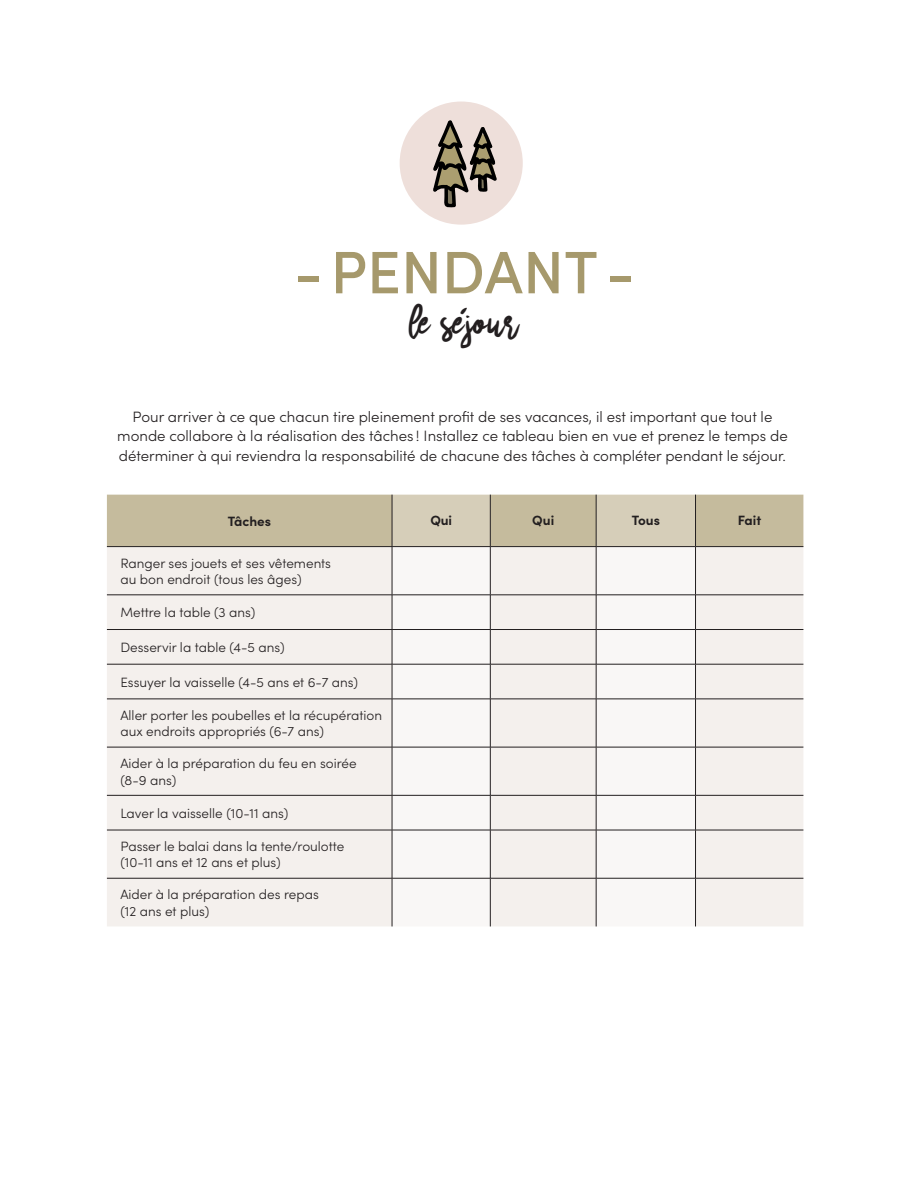
<style>
.page{position:relative;width:918px;height:1188px;background:#fff}
.page>*{position:absolute;margin:0;border:0;box-sizing:border-box;transform-origin:0 0}
.t1{font:500 60px "Sofia Pro";color:#a6996c}
.t2{font:34.5px "Scrivimi";color:#231f20}
.t3{font:300 15px/19.5px "Sofia Pro";color:#231f20;text-align:center}
.t4{font:300 13.5px/16.5px "Sofia Pro";color:#231f20}
.ST2{font:700 13.5px "Sofia Pro";color:#231f20}
</style>
<div class="page">
<div style="left:400px;top:102px;width:123px;height:123px;background:#eedfda;border-radius:50%"></div>
<svg style="left:107px;top:495px;width:696px;height:51px;background:#c9bfa4"></svg>
<div style="left:107px;top:547px;width:696px;height:379px;background:#f4f0ed"></div>
<svg style="left:393px;top:547px;width:302px;height:379px;fill:#f9f7f6"></svg>
<hr style="left:392px;top:796px;width:1px;height:34px;background:#231f20">
<hr style="left:490px;top:796px;width:1px;height:34px;background:#231f20">
<hr style="left:596px;top:796px;width:1px;height:34px;background:#231f20">
<hr style="left:695px;top:796px;width:1px;height:34px;background:#231f20">
<hr style="left:107px;top:830px;width:285px;height:1px;background:#231f20">
<hr style="left:392px;top:830px;width:98px;height:1px;background:#231f20">
<hr style="left:392px;top:830px;width:1px;height:48px;background:#231f20">
<hr style="left:490px;top:830px;width:106px;height:1px;background:#231f20">
<hr style="left:490px;top:830px;width:1px;height:48px;background:#231f20">
<hr style="left:596px;top:830px;width:100px;height:1px;background:#231f20">
<hr style="left:596px;top:830px;width:1px;height:48px;background:#231f20">
<hr style="left:696px;top:830px;width:107px;height:1px;background:#231f20">
<hr style="left:695px;top:830px;width:1px;height:48px;background:#231f20">
<hr style="left:107px;top:878px;width:285px;height:1px;background:#231f20">
<hr style="left:392px;top:878px;width:98px;height:1px;background:#231f20">
<hr style="left:392px;top:878px;width:1px;height:48px;background:#231f20">
<hr style="left:490px;top:878px;width:106px;height:1px;background:#231f20">
<hr style="left:490px;top:878px;width:1px;height:48px;background:#231f20">
<hr style="left:596px;top:878px;width:100px;height:1px;background:#231f20">
<hr style="left:596px;top:878px;width:1px;height:48px;background:#231f20">
<hr style="left:696px;top:878px;width:107px;height:1px;background:#231f20">
<hr style="left:695px;top:878px;width:1px;height:48px;background:#231f20">
<hr style="left:107px;top:546px;width:285px;height:1px;background:#231f20">
<hr style="left:392px;top:546px;width:98px;height:1px;background:#231f20">
<hr style="left:392px;top:547px;width:1px;height:48px;background:#231f20">
<hr style="left:490px;top:546px;width:106px;height:1px;background:#231f20">
<hr style="left:490px;top:547px;width:1px;height:48px;background:#231f20">
<hr style="left:596px;top:546px;width:100px;height:1px;background:#231f20">
<hr style="left:596px;top:547px;width:1px;height:48px;background:#231f20">
<hr style="left:696px;top:546px;width:107px;height:1px;background:#231f20">
<hr style="left:695px;top:547px;width:1px;height:48px;background:#231f20">
<hr style="left:107px;top:595px;width:285px;height:1px;background:#231f20">
<hr style="left:392px;top:595px;width:98px;height:1px;background:#231f20">
<hr style="left:392px;top:595px;width:1px;height:34px;background:#231f20">
<hr style="left:490px;top:595px;width:106px;height:1px;background:#231f20">
<hr style="left:490px;top:595px;width:1px;height:34px;background:#231f20">
<hr style="left:596px;top:595px;width:100px;height:1px;background:#231f20">
<hr style="left:596px;top:595px;width:1px;height:34px;background:#231f20">
<hr style="left:696px;top:595px;width:107px;height:1px;background:#231f20">
<hr style="left:695px;top:595px;width:1px;height:34px;background:#231f20">
<hr style="left:107px;top:629px;width:285px;height:1px;background:#231f20">
<hr style="left:392px;top:629px;width:98px;height:1px;background:#231f20">
<hr style="left:392px;top:630px;width:1px;height:34px;background:#231f20">
<hr style="left:490px;top:629px;width:106px;height:1px;background:#231f20">
<hr style="left:490px;top:630px;width:1px;height:34px;background:#231f20">
<hr style="left:596px;top:629px;width:100px;height:1px;background:#231f20">
<hr style="left:596px;top:630px;width:1px;height:34px;background:#231f20">
<hr style="left:696px;top:629px;width:107px;height:1px;background:#231f20">
<hr style="left:695px;top:630px;width:1px;height:34px;background:#231f20">
<hr style="left:107px;top:664px;width:285px;height:1px;background:#231f20">
<hr style="left:392px;top:664px;width:98px;height:1px;background:#231f20">
<hr style="left:392px;top:664px;width:1px;height:35px;background:#231f20">
<hr style="left:490px;top:664px;width:106px;height:1px;background:#231f20">
<hr style="left:490px;top:664px;width:1px;height:35px;background:#231f20">
<hr style="left:596px;top:664px;width:100px;height:1px;background:#231f20">
<hr style="left:596px;top:664px;width:1px;height:35px;background:#231f20">
<hr style="left:696px;top:664px;width:107px;height:1px;background:#231f20">
<hr style="left:695px;top:664px;width:1px;height:35px;background:#231f20">
<hr style="left:107px;top:699px;width:285px;height:1px;background:#231f20">
<hr style="left:392px;top:699px;width:98px;height:1px;background:#231f20">
<hr style="left:392px;top:699px;width:1px;height:48px;background:#231f20">
<hr style="left:490px;top:699px;width:106px;height:1px;background:#231f20">
<hr style="left:490px;top:699px;width:1px;height:48px;background:#231f20">
<hr style="left:596px;top:699px;width:100px;height:1px;background:#231f20">
<hr style="left:596px;top:699px;width:1px;height:48px;background:#231f20">
<hr style="left:696px;top:699px;width:107px;height:1px;background:#231f20">
<hr style="left:695px;top:699px;width:1px;height:48px;background:#231f20">
<hr style="left:107px;top:747px;width:285px;height:1px;background:#231f20">
<hr style="left:392px;top:747px;width:98px;height:1px;background:#231f20">
<hr style="left:392px;top:747px;width:1px;height:48px;background:#231f20">
<hr style="left:490px;top:747px;width:106px;height:1px;background:#231f20">
<hr style="left:490px;top:747px;width:1px;height:48px;background:#231f20">
<hr style="left:596px;top:747px;width:100px;height:1px;background:#231f20">
<hr style="left:596px;top:747px;width:1px;height:48px;background:#231f20">
<hr style="left:696px;top:747px;width:107px;height:1px;background:#231f20">
<hr style="left:695px;top:747px;width:1px;height:48px;background:#231f20">
<hr style="left:107px;top:795px;width:285px;height:1px;background:#231f20">
<hr style="left:392px;top:795px;width:98px;height:1px;background:#231f20">
<hr style="left:490px;top:795px;width:106px;height:1px;background:#231f20">
<hr style="left:596px;top:795px;width:100px;height:1px;background:#231f20">
<hr style="left:696px;top:795px;width:107px;height:1px;background:#231f20">
<hr style="left:392px;top:495px;width:1px;height:51px;background:#231f20">
<hr style="left:490px;top:495px;width:1px;height:51px;background:#231f20">
<hr style="left:596px;top:495px;width:1px;height:51px;background:#231f20">
<hr style="left:695px;top:495px;width:1px;height:51px;background:#231f20">
<svg style="left:433px;top:120px;width:64px;height:88px"></svg>
<p class="t1" style="left:294px;top:228px;width:342px">-PENDANT-</p>
<p class="t2" style="left:410px;top:296px;width:111px">le séjour</p>
<p class="t3" style="left:117px;top:406px;width:672px">Pour arriver à ce que chacun tire pleinement profit de ses vacances, il est important que tout le monde collabore à la réalisation des tâches ! Installez ce tableau bien en vue et prenez le temps de déterminer à qui reviendra la responsabilité de chacune des tâches à compléter pendant le séjour.</p>
<p class="ST2" style="left:228px;top:511px;width:45px">Tâches</p>
<p class="ST2" style="left:430px;top:510px;width:23px">Qui</p>
<p class="ST2" style="left:532px;top:510px;width:24px">Qui</p>
<p class="ST2" style="left:632px;top:510px;width:30px">Tous</p>
<p class="ST2" style="left:738px;top:510px;width:25px">Fait</p>
<p class="t4" style="left:120px;top:554px;width:212px">Ranger ses jouets et ses vêtements au bon endroit (tous les âges)</p>
<p class="t4" style="left:120px;top:603px;width:137px">Mettre la table (3 ans)</p>
<p class="t4" style="left:120px;top:638px;width:166px">Desservir la table (4-5 ans)</p>
<p class="t4" style="left:120px;top:673px;width:239px">Essuyer la vaisselle (4-5 ans et 6-7 ans)</p>
<p class="t4" style="left:120px;top:706px;width:263px">Aller porter les poubelles et la récupération aux endroits appropriés (6-7 ans)</p>
<p class="t4" style="left:120px;top:754px;width:238px">Aider à la préparation du feu en soirée (8-9 ans)</p>
<p class="t4" style="left:120px;top:804px;width:169px">Laver la vaisselle (10-11 ans)</p>
<p class="t4" style="left:120px;top:837px;width:225px">Passer le balai dans la tente/roulotte (10-11 ans et 12 ans et plus)</p>
<p class="t4" style="left:120px;top:885px;width:200px">Aider à la préparation des repas (12 ans et plus)</p>
</div>
